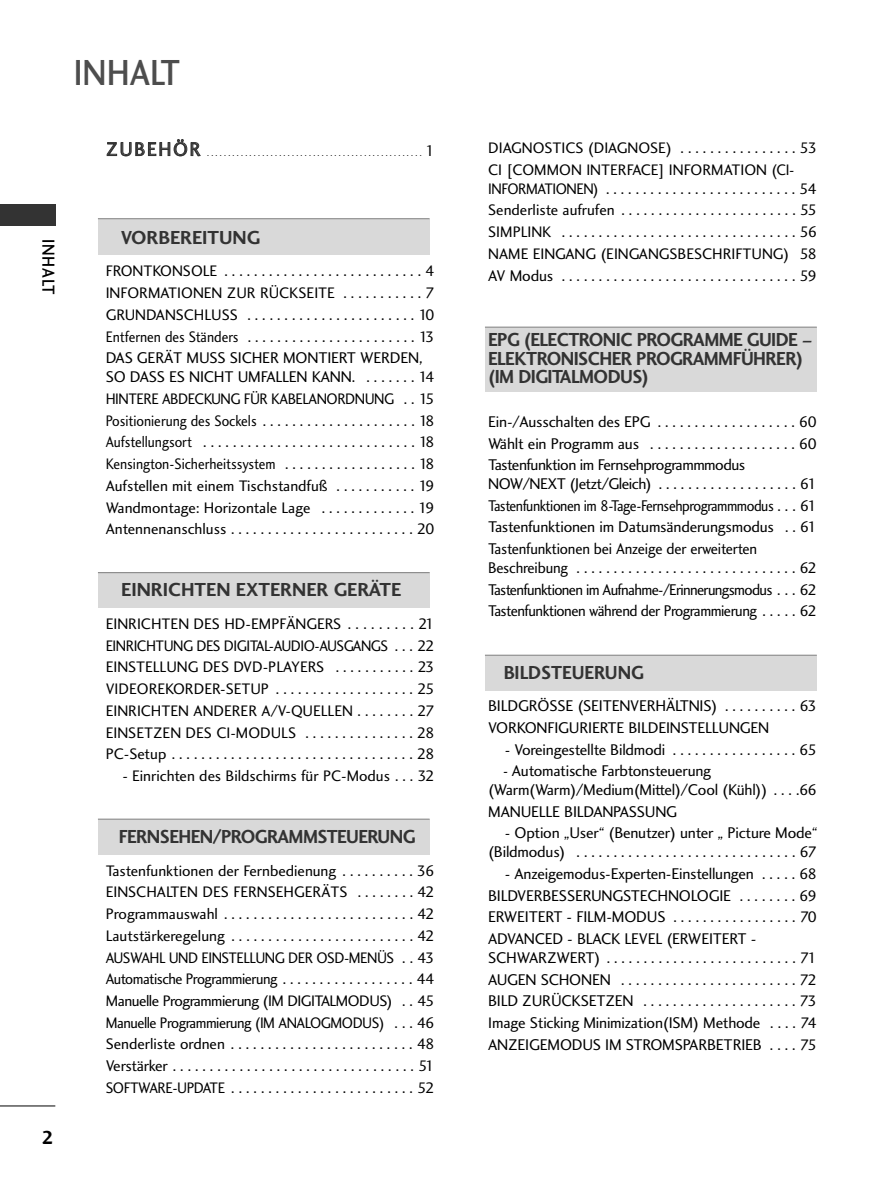
<style>
.page{position:relative;width:893px;height:1190px;background:#fff}
.page>*{position:absolute;margin:0;border:0;box-sizing:border-box;transform-origin:0 0}
.t1{font:37.5px "Charlotte Sans Medium Plain";color:#4d4d4d;scale:.9 1}
.t2{font:19.5px/18.8px "Charlotte Sans Bold Plain";letter-spacing:-.03em;color:#333;scale:.95 1}
.t3{font:19.5px "Charlotte Sans Bold Plain";color:#333}
.t4{font:19.5px "Charlotte Sans Bold Plain";color:#333;scale:.95 1}
.t5{font:19.5px "Charlotte Sans Bold Plain";color:#000}
.t6{font:18px "Charlotte Sans Medium Plain";letter-spacing:.06em;color:#000;scale:.9 1}
.t7{font:16.05px/21.8px "Charlotte Sans Book Plain";letter-spacing:-.01em;color:#000}
.t8{font:16.05px/21.8px "Charlotte Sans Book Plain";letter-spacing:-.01em;color:#000;text-align:justify;scale:.9 1}
.t9{font:16.05px/21.8px "Charlotte Sans Book Plain";letter-spacing:-.04em;color:#000;scale:.95 1}
.t10{font:16.05px/18.8px "Charlotte Sans Book Plain";letter-spacing:-.03em;color:#000}
.t11{font:15.75px/21.8px "Charlotte Sans Book Plain";color:#000;text-align:justify}
.t12{font:15.75px/21.8px "Charlotte Sans Book Plain";color:#000;text-align:justify;scale:.95 1}
.t13{font:9px "Charlotte Sans Book Plain";color:#000}
.s1{font-size:19.5px;color:#333}
.s2{font-size:16.05px}
.s3{font-size:15.75px}
</style>
<div class="page">
<hr style="left:0;top:1105px;width:55px;height:1px;background:#000">
<div style="left:98px;top:219px;width:331px;height:35px;background:#d9d9d9"></div>
<div style="left:98px;top:572px;width:331px;height:36px;background:#d9d9d9"></div>
<hr style="left:98px;top:572px;width:331px;height:1px;background:#808080">
<div style="left:98px;top:819px;width:331px;height:35px;background:#d9d9d9"></div>
<hr style="left:98px;top:819px;width:331px;height:1px;background:#808080">
<div style="left:485px;top:327px;width:331px;height:64px;background:#d9d9d9"></div>
<hr style="left:485px;top:327px;width:331px;height:1px;background:#808080">
<div style="left:485px;top:655px;width:331px;height:35px;background:#d9d9d9"></div>
<hr style="left:485px;top:655px;width:331px;height:1px;background:#808080">
<hr style="left:98px;top:218px;width:331px;height:1px;background:#808080">
<div style="left:0;top:204px;width:55px;height:21px;background:#333"></div>
<h1 class="t1" style="left:74px;top:59px;width:120px">INHALT</h1>
<p class="t13" style="left:106px;top:149px;width:330px"><span class="s1">ZUBEHÖR</span> . . . . . . . . . . . . . . . . . . . . . . . . . . . . . . . . . . . . . . . . . . . . . . . . . . . <span class="s2">1</span></p>
<p class="t6" style="left:55px;top:239px;width:64px;rotate:90deg">INHALT</p>
<p class="t5" style="left:42px;top:1129px;width:13px">2</p>
<p class="t3" style="left:121px;top:230px;width:140px">VORBEREITUNG</p>
<p class="t11" style="left:106px;top:262px;width:330px">FRONTKONSOLE . . . . . . . . . . . . . . . . . . . . . . . . . . . 4<br>INFORMATIONEN ZUR RÜCKSEITE . . . . . . . . . . . 7<br>GRUNDANSCHLUSS . . . . . . . . . . . . . . . . . . . . . . . 10<br>Entfernen des Ständers . . . . . . . . . . . . . . . . . . . . . . . 13</p>
<p class="t7" style="left:106px;top:350px;width:330px;line-height:18.8px">DAS GERÄT MUSS SICHER MONTIERT WERDEN,<br>SO DASS ES NICHT UMFALLEN KANN. <span class="s3">. . . . . . . 14</span></p>
<p class="t12" style="left:106px;top:389px;width:348px">HINTERE ABDECKUNG FÜR KABELANORDNUNG . . 15<br>Positionierung des Sockels . . . . . . . . . . . . . . . . . . . . . 18<br>Aufstellungsort . . . . . . . . . . . . . . . . . . . . . . . . . . . . . 18<br>Kensington-Sicherheitssystem . . . . . . . . . . . . . . . . . . 18<br>Aufstellen mit einem Tischstandfuß . . . . . . . . . . . 19<br>Wandmontage: Horizontale Lage . . . . . . . . . . . . . 19<br>Antennenanschluss . . . . . . . . . . . . . . . . . . . . . . . . . 20</p>
<p class="t3" style="left:121px;top:582px;width:281px">EINRICHTEN EXTERNER GERÄTE</p>
<p class="t11" style="left:106px;top:614px;width:330px">EINRICHTEN DES HD-EMPFÄNGERS . . . . . . . . . 21<br>EINRICHTUNG DES DIGITAL-AUDIO-AUSGANGS . . . 22<br>EINSTELLUNG DES DVD-PLAYERS . . . . . . . . . . . 23<br>VIDEOREKORDER-SETUP . . . . . . . . . . . . . . . . . . . 25<br>EINRICHTEN ANDERER A/V-QUELLEN . . . . . . . . 27<br>EINSETZEN DES CI-MODULS . . . . . . . . . . . . . . . 28<br>PC-Setup . . . . . . . . . . . . . . . . . . . . . . . . . . . . . . . . . 28</p>
<p class="t11" style="left:122px;top:766px;width:314px">- Einrichten des Bildschirms für PC-Modus . . . 32</p>
<p class="t2" style="left:119px;top:829px;width:314px">FERNSEHEN/PROGRAMMSTEUERUNG</p>
<p class="t11" style="left:106px;top:861px;width:330px">Tastenfunktionen der Fernbedienung . . . . . . . . . . 36<br>EINSCHALTEN DES FERNSEHGERÄTS . . . . . . . . 42<br>Programmauswahl . . . . . . . . . . . . . . . . . . . . . . . . . . 42<br>Lautstärkeregelung . . . . . . . . . . . . . . . . . . . . . . . . . 42<br>AUSWAHL UND EINSTELLUNG DER OSD-MENÜS . . 43<br>Automatische Programmierung . . . . . . . . . . . . . . . . . . 44<br>Manuelle Programmierung (IM DIGITALMODUS) . . 45<br>Manuelle Programmierung (IM ANALOGMODUS) . . . 46<br>Senderliste ordnen . . . . . . . . . . . . . . . . . . . . . . . . . 48<br><span class="s2">Verstärker</span> . . . . . . . . . . . . . . . . . . . . . . . . . . . . . . . . . 51<br>SOFTWARE-UPDATE . . . . . . . . . . . . . . . . . . . . . . . . . 52</p>
<p class="t11" style="left:488px;top:138px;width:330px">DIAGNOSTICS (DIAGNOSE) . . . . . . . . . . . . . . . . 53<br>CI [COMMON INTERFACE] INFORMATION (CI-</p>
<p class="t12" style="left:488px;top:179px;width:348px">INFORMATIONEN) . . . . . . . . . . . . . . . . . . . . . . . . . . 54<br>Senderliste aufrufen . . . . . . . . . . . . . . . . . . . . . . . . 55<br>SIMPLINK . . . . . . . . . . . . . . . . . . . . . . . . . . . . . . . . 56<br>NAME EINGANG (EINGANGSBESCHRIFTUNG) 58<br><span class="s2">AV Modus</span> . . . . . . . . . . . . . . . . . . . . . . . . . . . . . . . . 59</p>
<p class="t2" style="left:488px;top:332px;width:343px">EPG (ELECTRONIC PROGRAMME GUIDE –<br>ELEKTRONISCHER PROGRAMMFÜHRER) (IM DIGITALMODUS)</p>
<p class="t7" style="left:488px;top:412px;width:330px">Ein-/Ausschalten des EPG <span class="s3">. . . . . . . . . . . . . . . . . . . 60</span></p>
<p class="t11" style="left:488px;top:434px;width:330px"><span class="s2">Wählt ein Programm aus</span> . . . . . . . . . . . . . . . . . . . . 60</p>
<p class="t10" style="left:488px;top:457px;width:330px">Tastenfunktion im Fernsehprogrammmodus<br>NOW/NEXT (Jetzt/Gleich) <span class="s3">. . . . . . . . . . . . . . . . . . . 61</span></p>
<p class="t8" style="left:488px;top:496px;width:367px">Tastenfunktionen im 8-Tage-Fernsehprogrammmodus <span class="s3">. . . 61<br></span>Tastenfunktionen im Datumsänderungsmodus <span class="s3">. . 61<br></span>Tastenfunktionen bei Anzeige der erweiterten</p>
<p class="t11" style="left:488px;top:558px;width:330px"><span class="s2">Beschreibung</span> . . . . . . . . . . . . . . . . . . . . . . . . . . . . . . 62</p>
<p class="t9" style="left:488px;top:580px;width:348px">Tastenfunktionen im Aufnahme-/Erinnerungsmodus <span class="s3">. . . 62<br></span>Tastenfunktionen während der Programmierung <span class="s3">. . . . . 62</span></p>
<p class="t4" style="left:503px;top:664px;width:149px">BILDSTEUERUNG</p>
<p class="t7" style="left:488px;top:696px;width:330px">BILDGRÖSSE (SEITENVERHÄLTNIS) <span class="s3">. . . . . . . . . . 63<br></span>VORKONFIGURIERTE BILDEINSTELLUNGEN</p>
<p class="t7" style="left:505px;top:739px;width:314px"><span class="s3">-</span> Voreingestellte Bildmodi <span class="s3">. . . . . . . . . . . . . . . . . 65</span></p>
<p class="t7" style="left:488px;top:763px;width:330px;line-height:18.8px;text-indent:15px"><span class="s3">-</span> Automatische Farbtonsteuerung (Warm(Warm)/Medium(Mittel)/Cool (Kühl)) <span class="s3">. . . .66</span></p>
<p class="t7" style="left:488px;top:802px;width:190px">MANUELLE BILDANPASSUNG</p>
<p class="t7" style="left:505px;top:823px;width:314px"><span class="s3">-</span> Option „User“ (Benutzer) unter „ Picture Mode“</p>
<p class="t11" style="left:488px;top:842px;width:330px"><span class="s2">(Bildmodus)</span> . . . . . . . . . . . . . . . . . . . . . . . . . . . . . . 67</p>
<p class="t7" style="left:488px;top:864px;width:330px;text-align:justify;text-indent:17px"><span class="s3">-</span> Anzeigemodus-Experten-Einstellungen <span class="s3">. . . . . 68<br></span>BILDVERBESSERUNGSTECHNOLOGIE <span class="s3">. . . . . . . . 69<br></span>ERWEITERT - FILM-MODUS <span class="s3">. . . . . . . . . . . . . . . . . 70<br></span>ADVANCED - BLACK LEVEL (ERWEITERT -</p>
<p class="t11" style="left:488px;top:948px;width:330px"><span class="s2">SCHWARZWERT)</span> . . . . . . . . . . . . . . . . . . . . . . . . . . 71<br><span class="s2">AUGEN SCHONEN</span> . . . . . . . . . . . . . . . . . . . . . . . . 72<br><span class="s2">BILD ZURÜCKSETZEN</span> . . . . . . . . . . . . . . . . . . . . . 73</p>
<p class="t7" style="left:488px;top:1013px;width:330px"><span class="s3">I</span>mage Sticking Minimization(ISM) Methode <span class="s3">. . . . 74<br></span>ANZEIGEMODUS IM STROMSPARBETRIEB <span class="s3">. . . . 75</span></p>
</div>
